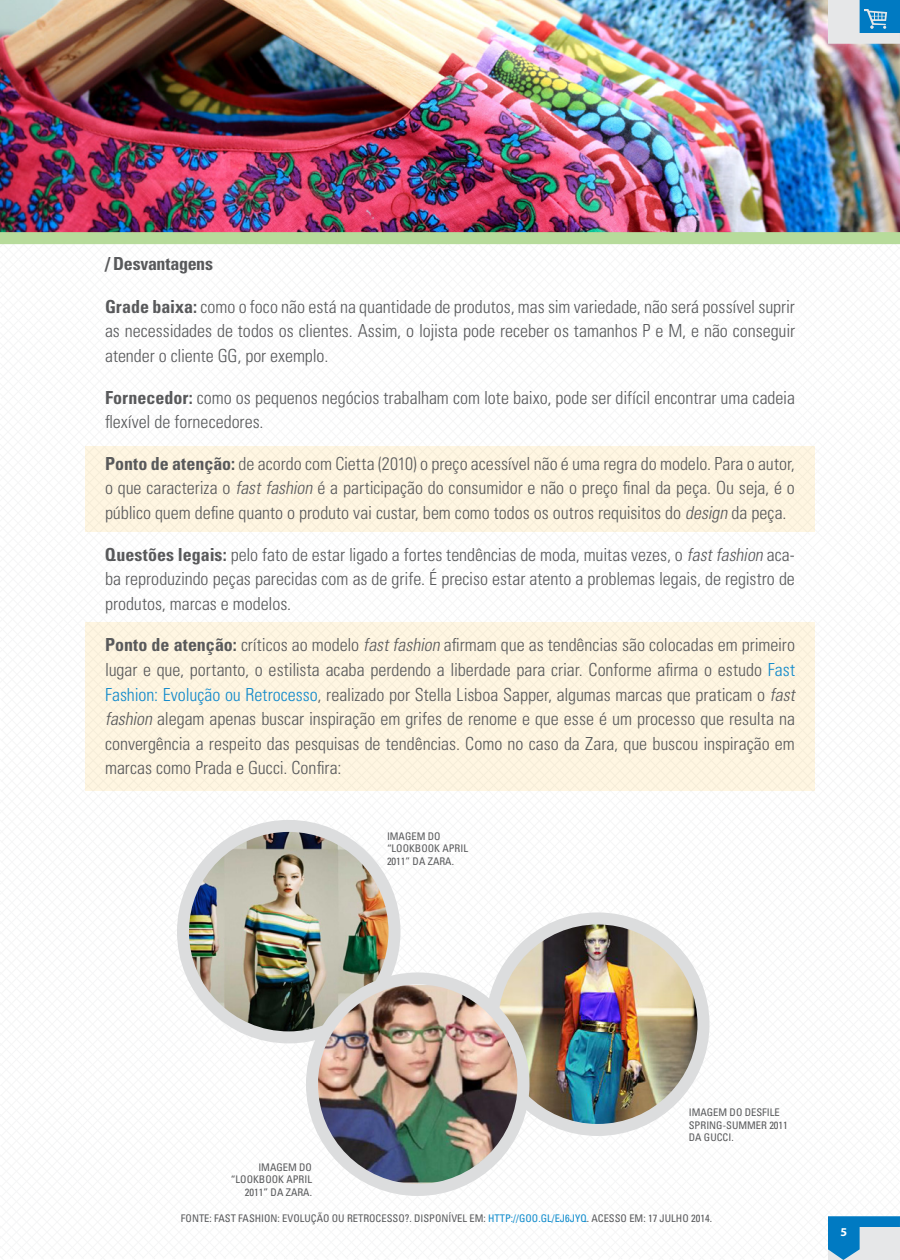
<style>
.page{position:relative;width:900px;height:1260px;background:#fff}
.page>*{position:absolute;margin:0;border:0;box-sizing:border-box;transform-origin:0 0}
.t1{font:300 condensed 18px/24.6px "Univers LT Std";color:#58595b;text-align:justify}
.t2{font:700 condensed 18px "Univers LT Std";letter-spacing:-.02em;color:#58595b}
.t3{font:700 12px "Myriad Pro";color:#fff}
.t4{font:condensed 10.5px/12.6px "Univers LT Std";color:#58595b}
.s1{font-weight:700}
.s2{font-style:italic}
.s3{color:#128acb}
.s4{color:#0e8bcc}
</style>
<div class="page">
<svg style="left:85px;top:244px;width:800px;height:582px"></svg>
<svg style="left:85px;top:244px;width:498px;height:330px"></svg>
<svg style="left:85px;top:244px;width:346px;height:177px"></svg>
<svg style="left:0;top:244px;width:289px;height:35px"></svg>
<img style="left:493px;top:923px;width:204px;height:207px">
<div style="left:486px;top:912px;width:224px;height:224px;border:12px solid #dcddde;border-radius:50%"></div>
<svg style="left:689px;top:1048px;width:211px;height:212px"></svg>
<img style="left:183px;top:826px;width:211px;height:207px">
<div style="left:177px;top:820px;width:223px;height:223px;border:12px solid #dcddde;border-radius:50%"></div>
<img style="left:312px;top:985px;width:212px;height:205px">
<div style="left:306px;top:972px;width:224px;height:224px;border:12px solid #dcddde;border-radius:50%"></div>
<img style="left:0;top:0;width:900px;height:232px">
<div style="left:0;top:232px;width:900px;height:12px;background:#b7db9b"></div>
<img style="left:690px;top:0;width:210px;height:201px">
<p class="t2" style="left:105px;top:253px;width:109px">/ Desvantagens</p>
<p class="t1" style="left:105px;top:294px;width:692px"><span class="s1">Grade baixa:</span> como o foco não está na quantidade de produtos, mas sim variedade, não será possível suprir as necessidades de todos os clientes. Assim, o lojista pode receber os tamanhos P e M, e não conseguir atender o cliente GG, por exemplo.</p>
<p class="t1" style="left:105px;top:385px;width:692px"><span class="s1">Fornecedor:</span> como os pequenos negócios trabalham com lote baixo, pode ser difícil encontrar uma cadeia flexível de fornecedores.</p>
<p class="t1" style="left:105px;top:451px;width:691px"><span class="s1">Ponto de atenção:</span> de acordo com Cietta (2010) o preço acessível não é uma regra do modelo. Para o autor, o que caracteriza o <span class="s2">fastfashion</span> é a participação do consumidor e não o preço final da peça. Ou seja, é o público quem define quanto o produto vai custar, bem como todos os outros requisitos do <span class="s2">design</span> da peça.</p>
<p class="t1" style="left:105px;top:542px;width:692px"><span class="s1">Questões legais:</span> pelo fato de estar ligado a fortes tendências de moda, muitas vezes, o <span class="s2">fastfashion</span> aca&shy;ba reproduzindo peças parecidas com as de grife. É preciso estar atento a problemas legais, de registro de produtos, marcas e modelos.</p>
<p class="t1" style="left:105px;top:633px;width:695px;text-align:left"><span class="s1">Ponto de atenção:</span> críticos ao modelo <span class="s2">fastfashion</span> afirmam que as tendências são colocadas em primeiro lugar e que, portanto, o estilista acaba perdendo a liberdade para criar. Conforme afirma o estudo <span class="s3">Fast Fashion: Evolução ou Retrocesso</span>, realizado por Stella Lisboa Sapper, algumas marcas que praticam o <span class="s2">fast fashion</span> alegam apenas buscar inspiração em grifes de renome e que esse é um processo que resulta na convergência a respeito das pesquisas de tendências. Como no caso da Zara, que buscou inspiração em marcas como Prada e Gucci. Confira:</p>
<p class="t4" style="left:387px;top:829px;width:83px">I MAGEM DO “LOOKBOOK APRIL<br>2011” DA ZARA.</p>
<p class="t4" style="left:689px;top:1106px;width:101px">I MAGEM DO DESFILE<br>SPRING-SUMMER 2011<br>DA GUCCI.</p>
<p class="t4" style="left:231px;top:1161px;width:83px;text-align:right">I MAGEM DO “LOOKBOOK APRIL<br>2011” DA ZARA.</p>
<p class="t4" style="left:181px;top:1211px;width:533px">FONTE: FAST FASHION: EVOLUÇÃO OU RETROCESSO?. D ISPONÍVEL EM: <span class="s4">HTTP://GOO.GL/EJ6JYQ</span>. ACESSO EM: 17 JULHO 2014.</p>
<p class="t3" style="left:840px;top:1224px;width:8px">5</p>
</div>
